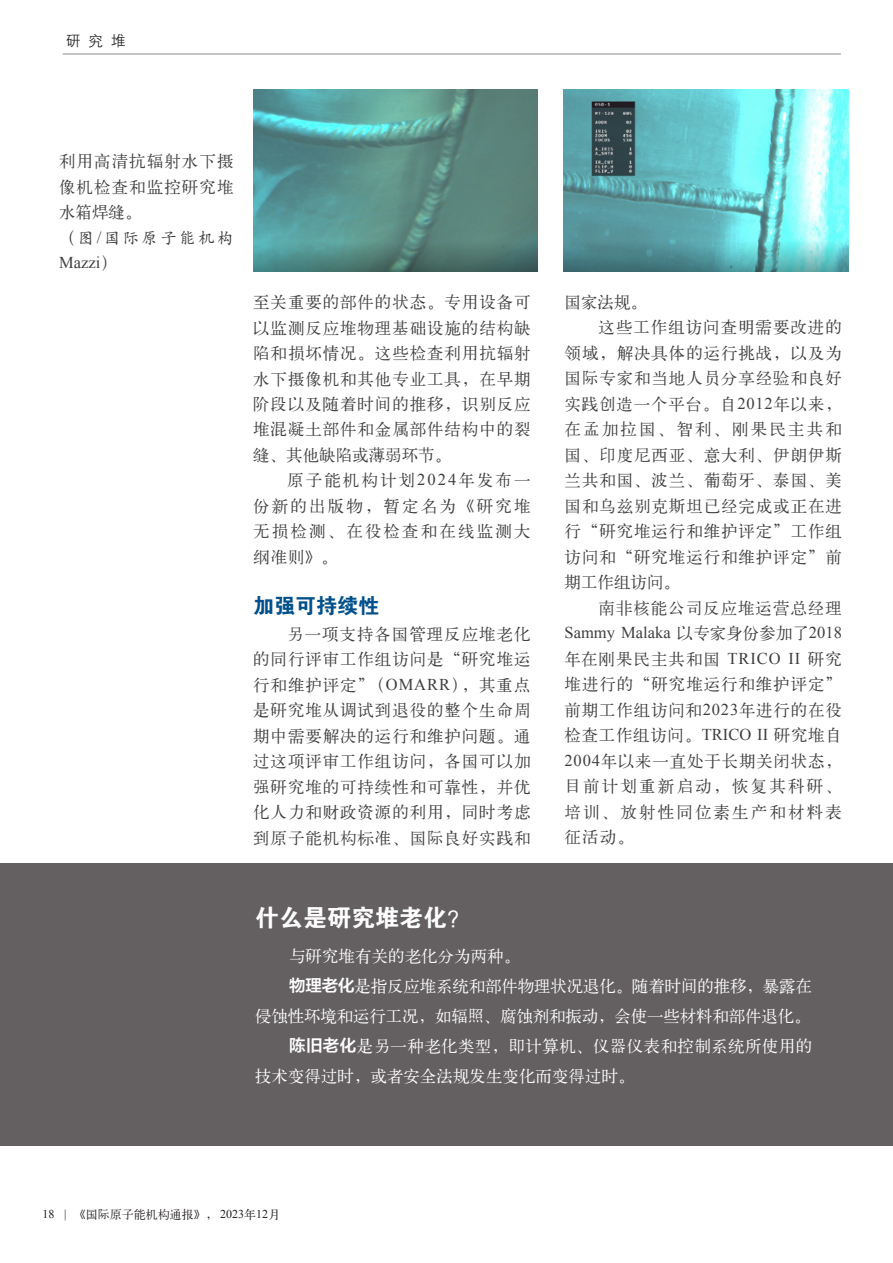
<style>
.page{position:relative;width:893px;height:1263px;background:#fff}
.page>*{position:absolute;margin:0;border:0;box-sizing:border-box;transform-origin:0 0}
.t1{font:24px "FZDHTK GBK1 0";color:#fff}
.t2{font:21px "FZDHTK GBK1 0";color:#01508b}
.t3{font:16.5px/25.5px "H Ya 1 gj";letter-spacing:.055em;color:#3e3e3f;text-align:justify}
.t4{font:16.5px "H Ya 1 gj";color:#fff}
.t5{font:16.5px "H Ya 1 gj";letter-spacing:.025em;color:#fff}
.t6{font:16.5px "Times New Roman";color:#3e3e3f}
.t7{font:16.5px "H Ya 1 gj";letter-spacing:.13em;color:#3e3e3f}
.t8{font:16.5px "H Yc 1 gj";letter-spacing:.145em;color:#3e3e3f}
.t9{font:15px "H Yg 2 gj";color:#231f20}
.t10{font:12px "H Ya 1 gj";color:#231f20}
.s1{font-family:"H Ya 1 gj"}
.s2{font-family:"Times New Roman"}
.s3{font-family:"FZLTZCHJW GB1 0"}
</style>
<div class="page">
<div style="left:0;top:863px;width:893px;height:283px;background:#646061"></div>
<img style="left:253px;top:89px;width:285px;height:183px">
<img style="left:564px;top:89px;width:284px;height:183px">
<hr style="left:63px;top:54px;width:778px;height:1px;background:#636366">
<p class="t9" style="left:66px;top:33px;width:61px">研 究 堆</p>
<p class="t3" style="left:59px;top:149px;width:176px">利用高清抗辐射水下摄像机检查和监控研究堆水箱焊缝。</p>
<p class="t8" style="left:59px;top:230px;width:176px"><span class="s1">（</span>图<span class="s2">/</span>国际原子能机构</p>
<p class="t6" style="left:59px;top:252px;width:59px">Mazzi<span class="s1">）</span></p>
<p class="t3" style="left:253px;top:289px;width:279px">至关重要的部件的状态。专用设备可以监测反应堆物理基础设施的结构缺陷和损坏情况。这些检查利用抗辐射水下摄像机和其他专业工具，在早期阶段以及随着时间的推移，识别反应堆混凝土部件和金属部件结构中的裂缝、其他缺陷或薄弱环节。</p>
<p class="t3" style="left:253px;top:468px;width:279px;text-indent:34px">原子能机构计划<span class="s2">2024</span>年发布一份新的出版物，暂定名为《研究堆无损检测、在役检查和在线监测大纲准则》。</p>
<p class="t2" style="left:253px;top:594px;width:127px">加强可持续性</p>
<p class="t3" style="left:253px;top:621px;width:279px;text-indent:34px">另一项支持各国管理反应堆老化的同行评审工作组访问是“研究堆运行和维护评定”（<span class="s2">OMARR</span>），其重点是研究堆从调试到退役的整个生命周期中需要解决的运行和维护问题。通过这项评审工作组访问，各国可以加强研究堆的可持续性和可靠性，并优化人力和财政资源的利用，同时考虑到原子能机构标准、国际良好实践和</p>
<p class="t3" style="left:565px;top:289px;width:84px">国家法规。</p>
<p class="t3" style="left:599px;top:315px;width:245px">这些工作组访问查明需要改进的</p>
<p class="t3" style="left:565px;top:340px;width:279px">领域，解决具体的运行挑战，以及为</p>
<p class="t3" style="left:565px;top:366px;width:279px">国际专家和当地人员分享经验和良好</p>
<p class="t3" style="left:565px;top:391px;width:279px">实践创造一个平台。自<span class="s2">2012</span>年以来，</p>
<p class="t7" style="left:565px;top:421px;width:279px">在孟加拉国、智利、刚果民主共和</p>
<p class="t3" style="left:565px;top:442px;width:279px">国、印度尼西亚、意大利、伊朗伊斯</p>
<p class="t3" style="left:565px;top:468px;width:279px">兰共和国、波兰、葡萄牙、泰国、美</p>
<p class="t3" style="left:565px;top:493px;width:279px">国和乌兹别克斯坦已经完成或正在进</p>
<p class="t3" style="left:565px;top:519px;width:279px">行“研究堆运行和维护评定”工作组</p>
<p class="t3" style="left:565px;top:544px;width:279px">访问和“研究堆运行和维护评定”前</p>
<p class="t3" style="left:565px;top:570px;width:117px">期工作组访问。</p>
<p class="t3" style="left:599px;top:595px;width:245px">南非核能公司反应堆运营总经理</p>
<p class="t6" style="left:565px;top:622px;width:279px">Sammy Malaka <span class="s1">以专家身份参加了</span>2018</p>
<p class="t3" style="left:565px;top:646px;width:279px">年在刚果民主共和国 <span class="s2">TRICO II</span> 研究堆进行的“研究堆运行和维护评定”前期工作组访问和<span class="s2">2023</span>年进行的在役检查工作组访问。<span class="s2">TRICO II</span> 研究堆自<span class="s2">2004</span>年以来一直处于长期关闭状态，目前计划重新启动，恢复其科研、培训、放射性同位素生产和材料表征活动。</p>
<h1 class="t1" style="left:255px;top:905px;width:217px">什么是研究堆老化？</h1>
<p class="t4" style="left:289px;top:947px;width:233px">与研究堆有关的老化分为两种。</p>
<p class="t4" style="left:289px;top:977px;width:524px"><span class="s3">物理老化</span>是指反应堆系统和部件物理状况退化。随着时间的推移，暴露在</p>
<p class="t4" style="left:255px;top:1007px;width:557px">侵蚀性环境和运行工况，如辐照、腐蚀剂和振动，会使一些材料和部件退化。</p>
<p class="t5" style="left:289px;top:1037px;width:525px"><span class="s3">陈旧老化</span>是另一种老化类型，即计算机、仪器仪表和控制系统所使用的</p>
<p class="t4" style="left:255px;top:1067px;width:381px">技术变得过时，或者安全法规发生变化而变得过时。</p>
<p class="t10" style="left:43px;top:1208px;width:239px"><span class="s2">18 |</span> 《国际原子能机构通报》， <span class="s2">2023</span>年<span class="s2">12</span>月</p>
</div>
